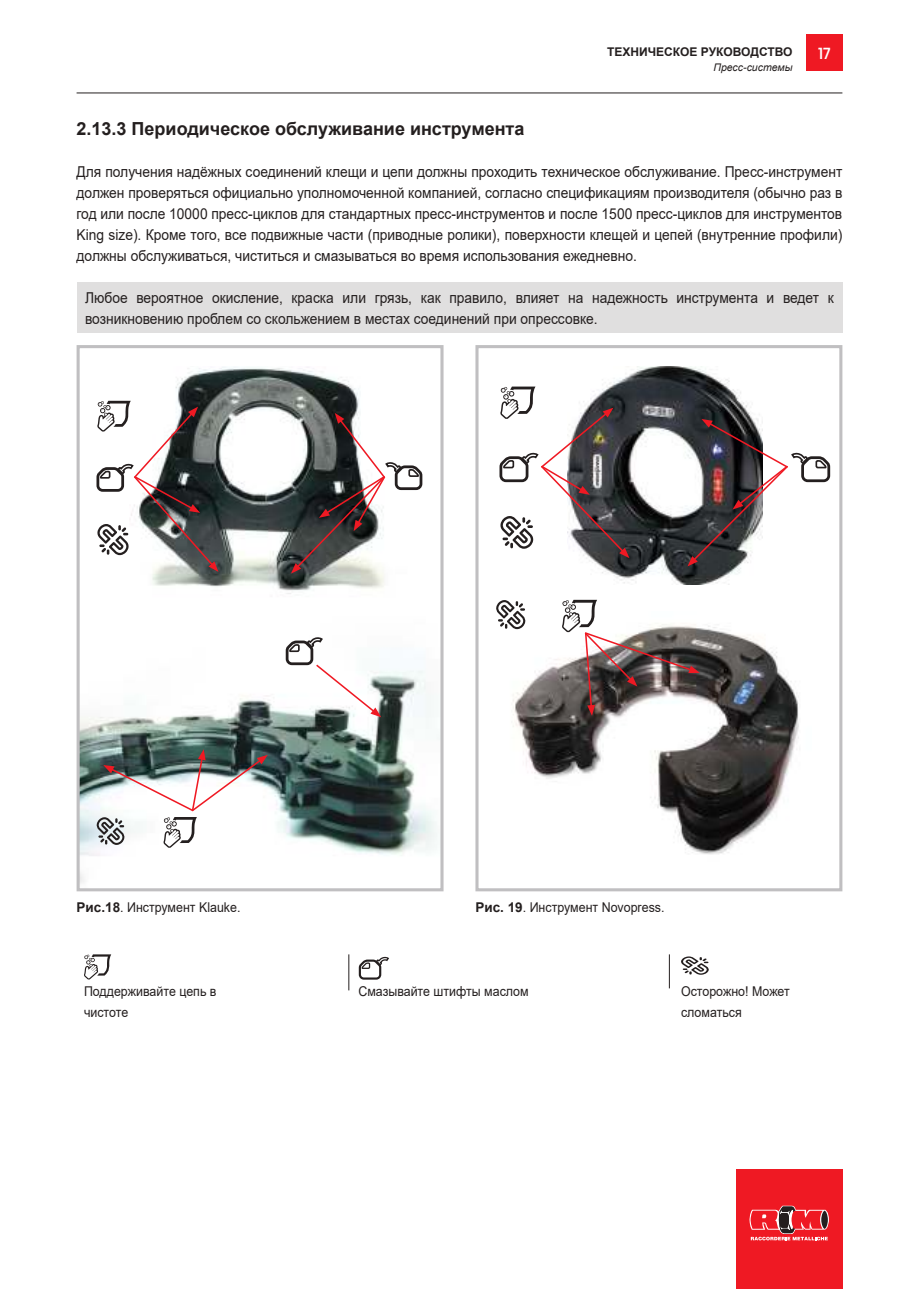
<style>
.page{position:relative;width:919px;height:1289px;background:#fff}
.page>*{position:absolute;margin:0;border:0;box-sizing:border-box;transform-origin:0 0}
.t1{font:700 18px "Arial";color:#241f1f}
.t2{font:15px/21px "Arial";color:#241f1f;text-align:justify;scale:.92 1}
.t3{font:500 15px "Heron Sans";color:#fff}
.t4{font:13.5px/21px "Arial";color:#241f1f;scale:.92 1}
.t5{font:700 12px "Arial";color:#241f1f}
.t6{font:italic 10.5px "Arial";color:#241f1f}
.s1{font-weight:700}
</style>
<div class="page">
<hr style="left:77px;top:93px;width:765px;height:1px;background:#241f1f">
<div style="left:736px;top:1169px;width:106px;height:119px;background:#ef1923"></div>
<svg style="left:749px;top:1205px;width:79px;height:35px"></svg>
<div style="left:806px;top:35px;width:36px;height:36px;background:#ef1923"></div>
<div style="left:77px;top:282px;width:765px;height:51px;background:#e0dfdf"></div>
<svg style="left:84px;top:954px;width:27px;height:25px"></svg>
<svg style="left:358px;top:956px;width:31px;height:24px"></svg>
<hr style="left:348px;top:954px;width:1px;height:36px;background:#241f1f">
<svg style="left:681px;top:956px;width:28px;height:18px"></svg>
<hr style="left:669px;top:954px;width:1px;height:34px;background:#241f1f">
<img style="left:513px;top:619px;width:286px;height:236px">
<div style="left:475px;top:345px;width:367px;height:546px;border:3px solid #c0bfc1"></div>
<img style="left:81px;top:670px;width:356px;height:213px">
<div style="left:77px;top:345px;width:366px;height:546px;border:3px solid #c0bfc1"></div>
<svg style="left:496px;top:600px;width:29px;height:29px"></svg>
<img style="left:586px;top:366px;width:172px;height:218px">
<img style="left:108px;top:367px;width:276px;height:227px">
<svg style="left:284px;top:637px;width:97px;height:80px"></svg>
<svg style="left:96px;top:749px;width:172px;height:99px"></svg>
<svg style="left:562px;top:600px;width:137px;height:115px"></svg>
<svg style="left:96px;top:401px;width:122px;height:171px"></svg>
<svg style="left:499px;top:386px;width:130px;height:172px"></svg>
<svg style="left:687px;top:419px;width:144px;height:147px"></svg>
<svg style="left:291px;top:413px;width:132px;height:160px"></svg>
<p class="t1" style="left:77px;top:116px;width:449px">2.13.3 Периодическое обслуживание инструмента</p>
<p class="t5" style="left:607px;top:44px;width:187px">ТЕХНИЧЕСКОЕ РУКОВОДСТВО</p>
<p class="t3" style="left:818px;top:45px;width:14px">17</p>
<p class="t6" style="left:713px;top:60px;width:80px">Пресс-системы</p>
<p class="t2" style="left:77px;top:161px;width:833px">Для получения надёжных соединений клещи и цепи должны проходить техническое обслуживание. Пресс-инструмент должен проверяться официально уполномоченной компанией, согласно спецификациям производителя (обычно раз в год или после 10000 пресс-циклов для стандартных пресс-инструментов и после 1500 пресс-циклов для инструментов King size). Кроме того, все подвижные части (приводные ролики), поверхности клещей и цепей (внутренние профили) должны обслуживаться, чиститься и смазываться во время использования ежедневно.</p>
<p class="t2" style="left:85px;top:287px;width:815px">Любое вероятное окисление, краска или грязь, как правило, влияет на надежность инструмента и ведет к возникновению проблем со скольжением в местах соединений при опрессовке.</p>
<p class="t4" style="left:77px;top:897px;width:180px"><span class="s1">Рис.18</span>. Инструмент Klauke.</p>
<p class="t4" style="left:475px;top:897px;width:207px"><span class="s1">Рис. 19</span>. Инструмент Novopress.</p>
<p class="t4" style="left:84px;top:981px;width:145px">Поддерживайте цепь в чистоте</p>
<p class="t4" style="left:358px;top:981px;width:187px">Смазывайте штифты маслом</p>
<p class="t4" style="left:681px;top:981px;width:120px">Осторожно! Может сломаться</p>
</div>
